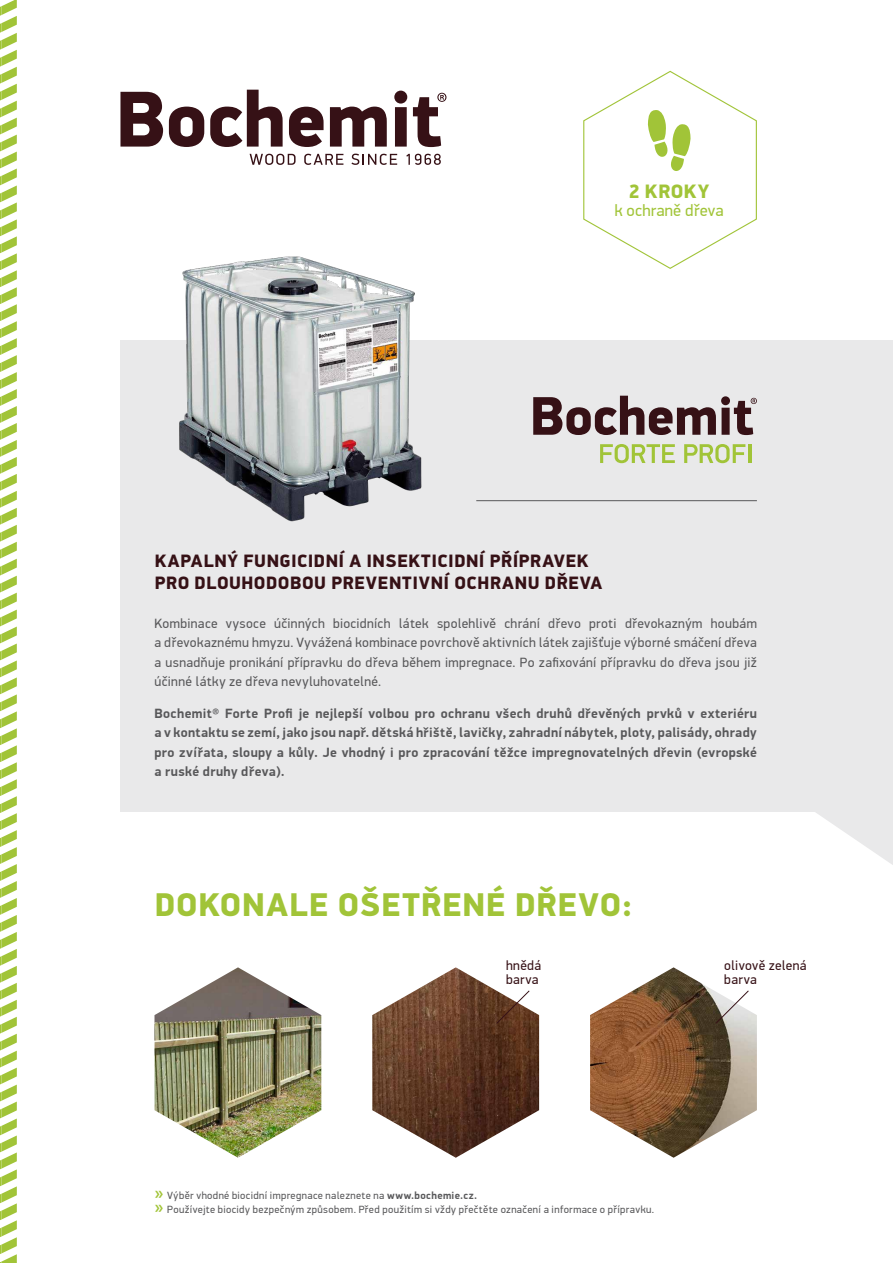
<style>
.page{position:relative;width:893px;height:1263px;background:#fff}
.page>*{position:absolute;margin:0;border:0;box-sizing:border-box;transform-origin:0 0}
.t1{font:900 33px "PF Din Display Pro";letter-spacing:.03em;color:#a1c438}
.t2{font:900 19.5px "PF Din Display Pro";letter-spacing:.04em;color:#a1c438}
.t3{font:900 18px/21.6px "PF Din Display Pro";letter-spacing:.03em;color:#361116}
.t4{font:16.5px "PF Din Display Pro";letter-spacing:.015em;color:#a1c438}
.t5{font:13.5px/19.5px "PF Din Display Pro";letter-spacing:.03em;color:#58585a;text-align:justify}
.t6{font:700 13.5px/19.5px "PF Din Display Pro";letter-spacing:.025em;color:#58585a;text-align:justify}
.t7{font:13.5px/13.5px "PF Din Display Pro";letter-spacing:.025em;color:#361116}
.t8{font:10.5px/14.5px "PF Din Display Pro";letter-spacing:.035em;color:#58585a}
.s1{font-weight:500;font-size:18px;color:#a1c438}
.s2{font-weight:700}
</style>
<div class="page">
<div style="left:120px;top:340px;width:773px;height:472px;background:#e9e9ea"></div>
<svg style="left:120px;top:90px;width:326px;height:57px"></svg>
<svg style="left:250px;top:154px;width:46px;height:11px"></svg>
<svg style="left:304px;top:154px;width:39px;height:11px"></svg>
<svg style="left:351px;top:154px;width:46px;height:11px"></svg>
<svg style="left:406px;top:154px;width:35px;height:11px"></svg>
<svg style="left:0;top:0;width:17px;height:1263px"></svg>
<hr style="left:476px;top:500px;width:281px;height:1px;background:#58585a">
<svg style="left:533px;top:396px;width:224px;height:39px"></svg>
<svg style="left:600px;top:444px;width:75px;height:19px"></svg>
<svg style="left:684px;top:444px;width:61px;height:19px"></svg>
<hr style="left:748px;top:444px;width:3px;height:19px;background:#a1c438">
<img style="left:179px;top:256px;width:243px;height:266px">
<img style="left:590px;top:967px;width:167px;height:191px">
<img style="left:372px;top:967px;width:167px;height:191px">
<img style="left:154px;top:967px;width:167px;height:191px">
<svg style="left:583px;top:70px;width:174px;height:199px"></svg>
<svg style="left:715px;top:990px;width:34px;height:34px"></svg>
<svg style="left:496px;top:990px;width:34px;height:34px"></svg>
<svg style="left:816px;top:812px;width:77px;height:53px"></svg>
<h2 class="t2" style="left:629px;top:180px;width:82px">2 KROKY</h2>
<p class="t4" style="left:615px;top:201px;width:110px">k ochraně dřeva</p>
<h3 class="t3" style="left:155px;top:551px;width:449px">KAPALNÝ FUNGICIDNÍ A INSEKTICIDNÍ PŘÍPRAVEK<br>PRO DLOUHODOBOU PREVENTIVNÍ OCHRANU DŘEVA</h3>
<p class="t5" style="left:154px;top:613px;width:604px">Kombinace vysoce účinných biocidních látek spolehlivě chrání dřevo proti dřevokazným houbám a dřevokaznému hmyzu. Vyvážená kombinace povrchově aktivních látek zajišťuje výborné smáčení dřeva a usnadňuje pronikání přípravku do dřeva během impregnace. Po zafixování přípravku do dřeva jsou již účinné látky ze dřeva nevyluhovatelné.</p>
<p class="t6" style="left:154px;top:703px;width:604px">Bochemit® Forte Profi je nejlepší volbou pro ochranu všech druhů dřevěných prvků v exteriéru a v kontaktu se zemí, jako jsou např. dětská hřiště, lavičky, zahradní nábytek, ploty, palisády, ohrady pro zvířata, sloupy a kůly. Je vhodný i pro zpracování těžce impregnovatelných dřevin (evropské a ruské druhy dřeva).</p>
<h1 class="t1" style="left:155px;top:884px;width:480px">DOKONALE OŠETŘENÉ DŘEVO:</h1>
<p class="t7" style="left:506px;top:959px;width:37px">hnědá barva</p>
<p class="t7" style="left:724px;top:959px;width:84px">olivově zelená barva</p>
<p class="t8" style="left:154px;top:1188px;width:501px"><span class="s1">̃</span> Výběr vhodné biocidní impregnace naleznete na <span class="s2">www.bochemie.cz.<br></span><span class="s1">̃</span> Používejte biocidy bezpečným způsobem. Před použitím si vždy přečtěte označení a informace o přípravku.</p>
</div>
